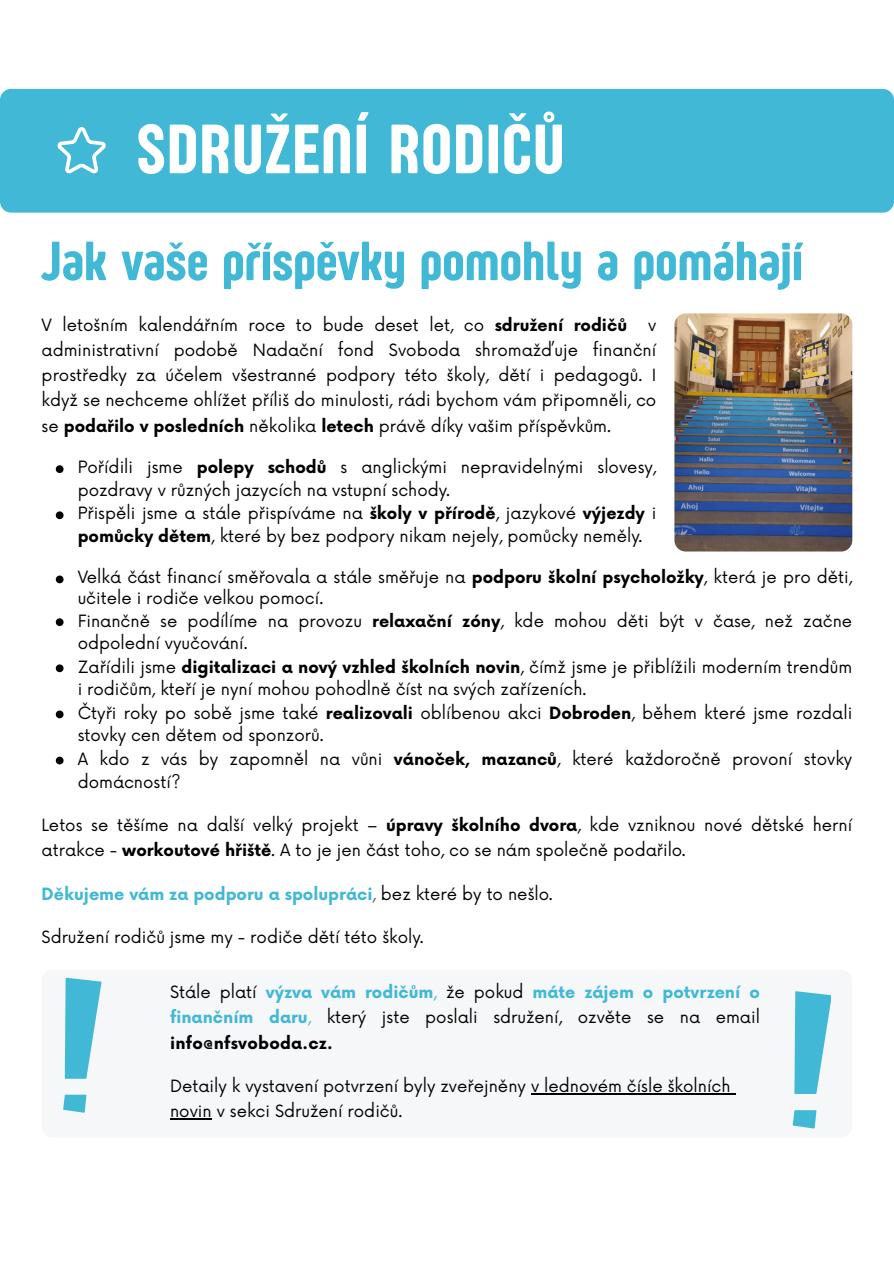
<style>
.page{position:relative;width:894px;height:1263px;background:#fff}
.page>*{position:absolute;margin:0;border:0;box-sizing:border-box;transform-origin:0 0}
.t1{font:72px "Sugo Pro Display";letter-spacing:.03em;color:#fff}
.t2{font:57px "Sugo Pro Display";letter-spacing:.015em;color:#41b8d5}
.t3{font:16.5px/25.3px "Now";color:#000}
.t4{font:700 16.5px "Now";color:#41b8d5}
.s1{font-weight:700}
.s2{font-weight:400;color:#545454}
.s3{font-weight:400;color:#000}
.s4{font-weight:700;color:#41b8d5}
.s5{color:#41b8d5}
</style>
<div class="page">
<div style="left:0;top:89px;width:893px;height:124px;background:#41b8d5"></div>
<svg style="left:56px;top:126px;width:51px;height:49px"></svg>
<svg style="left:56px;top:465px;width:7px;height:8px"></svg>
<svg style="left:56px;top:511px;width:7px;height:8px"></svg>
<img style="left:674px;top:314px;width:178px;height:237px;border-radius:11px">
<svg style="left:56px;top:576px;width:7px;height:7px"></svg>
<svg style="left:56px;top:618px;width:7px;height:8px"></svg>
<svg style="left:56px;top:664px;width:7px;height:8px"></svg>
<svg style="left:56px;top:711px;width:7px;height:7px"></svg>
<svg style="left:56px;top:757px;width:7px;height:7px"></svg>
<svg style="left:63px;top:1095px;width:23px;height:18px"></svg>
<svg style="left:65px;top:978px;width:36px;height:101px"></svg>
<hr style="left:531px;top:1094px;width:199px;height:1px;background:#000">
<hr style="left:170px;top:1118px;width:42px;height:1px;background:#000">
<svg style="left:792px;top:1110px;width:24px;height:18px"></svg>
<svg style="left:794px;top:991px;width:36px;height:103px"></svg>
<p class="t1" style="left:137px;top:108px;width:428px">SDRUŽENÍ RODIČŮ</p>
<p class="t2" style="left:42px;top:228px;width:762px">Jak vaše příspěvky pomohly a pomáhají</p>
<p class="t3" style="left:42px;top:313px;width:587px">V letošním kalendářním roce to bude deset let, co <span class="s1">sdružení rodičů</span></p>
<p class="t3" style="left:42px;top:313px;width:616px;text-align:justify;text-indent:606px">v administrativní podobě Nadační fond Svoboda shromažďuje fi nanční prostředky za účelem všestranné podpory této školy, dětí i pedagogů. I když se nechceme ohlížet příliš do minulosti, rádi bychom vám připomněli, co se <span class="s1">podařilo v posledních</span> několika <span class="s1">letech</span> právě díky vašim příspěvkům.</p>
<p class="t3" style="left:78px;top:456px;width:580px;line-height:23.7px">Pořídili jsme <span class="s1">polepy schodů</span> s anglickými nepravidelnými slovesy, pozdravy v různých jazycích na vstupní schody.</p>
<p class="t3" style="left:78px;top:502px;width:580px;line-height:23.7px">Přispěli jsme a stále přispíváme na <span class="s1">školy v přírodě</span>, jazykové <span class="s1">výjezdy</span> i <span class="s1">pomůcky dětem</span>, které by bez podpory nikam nejely, pomůcky neměly.</p>
<p class="t3" style="left:78px;top:567px;width:775px;line-height:21.3px">Velká část fi nancí směřovala a stále směřuje na <span class="s1">podporu školní psycholožky</span>, která je pro děti, učitele i rodiče velkou pomocí.</p>
<p class="t3" style="left:78px;top:610px;width:776px;line-height:22.5px">Finančně se podílíme na provozu <span class="s1">relaxační zóny</span>, kde mohou děti být v čase, než začne odpolední vyučování.</p>
<p class="t3" style="left:78px;top:656px;width:775px;line-height:22.5px">Zařídili jsme <span class="s1">digitalizaci a nový vzhled školních novin</span>, čímž jsme je přiblížili moderním trendům i rodičům, kteří je nyní mohou pohodlně číst na svých zařízeních.</p>
<p class="t3" style="left:78px;top:703px;width:775px;line-height:22.5px">Čtyři roky po sobě jsme také <span class="s1">realizovali</span> oblíbenou akci <span class="s1">Dobroden</span>, během které jsme rozdali stovky cen dětem od sponzorů.</p>
<p class="t3" style="left:78px;top:749px;width:775px;line-height:22.5px">A kdo z vás by zapomněl na vůni <span class="s1">vánoček, mazanců</span>, které každoročně provoní stovky domácností?</p>
<p class="t3" style="left:42px;top:814px;width:811px;line-height:24.8px">Letos se těšíme na další velký projekt – <span class="s1">úpravy školního dvora</span>, kde vzniknou nové dětské herní atrakce - <span class="s1">workoutové hřiště</span>. A to je jen část toho, co se nám společně podařilo.</p>
<p class="t4" style="left:42px;top:885px;width:512px">Děkujeme vám za podporu a spolupráci<span class="s2">,</span> <span class="s3">bez které by to nešlo.</span></p>
<p class="t3" style="left:42px;top:925px;width:383px">Sdružení rodičů jsme my - rodiče dětí této školy.</p>
<p class="t3" style="left:170px;top:980px;width:591px;text-align:justify">Stále platí <span class="s4">výzva vám rodičům</span><span class="s5">,</span> že pokud <span class="s4">máte zájem o potvrzení o fi nančním daru</span><span class="s5">,</span> který jste poslali sdružení, ozvěte se na email <span class="s1">info@nfsvoboda.cz.</span></p>
<p class="t3" style="left:170px;top:1075px;width:562px;line-height:24.8px">Detaily k vystavení potvrzení byly zveřejněny v lednovém čísle školních novin v sekci Sdružení rodičů.</p>
</div>
